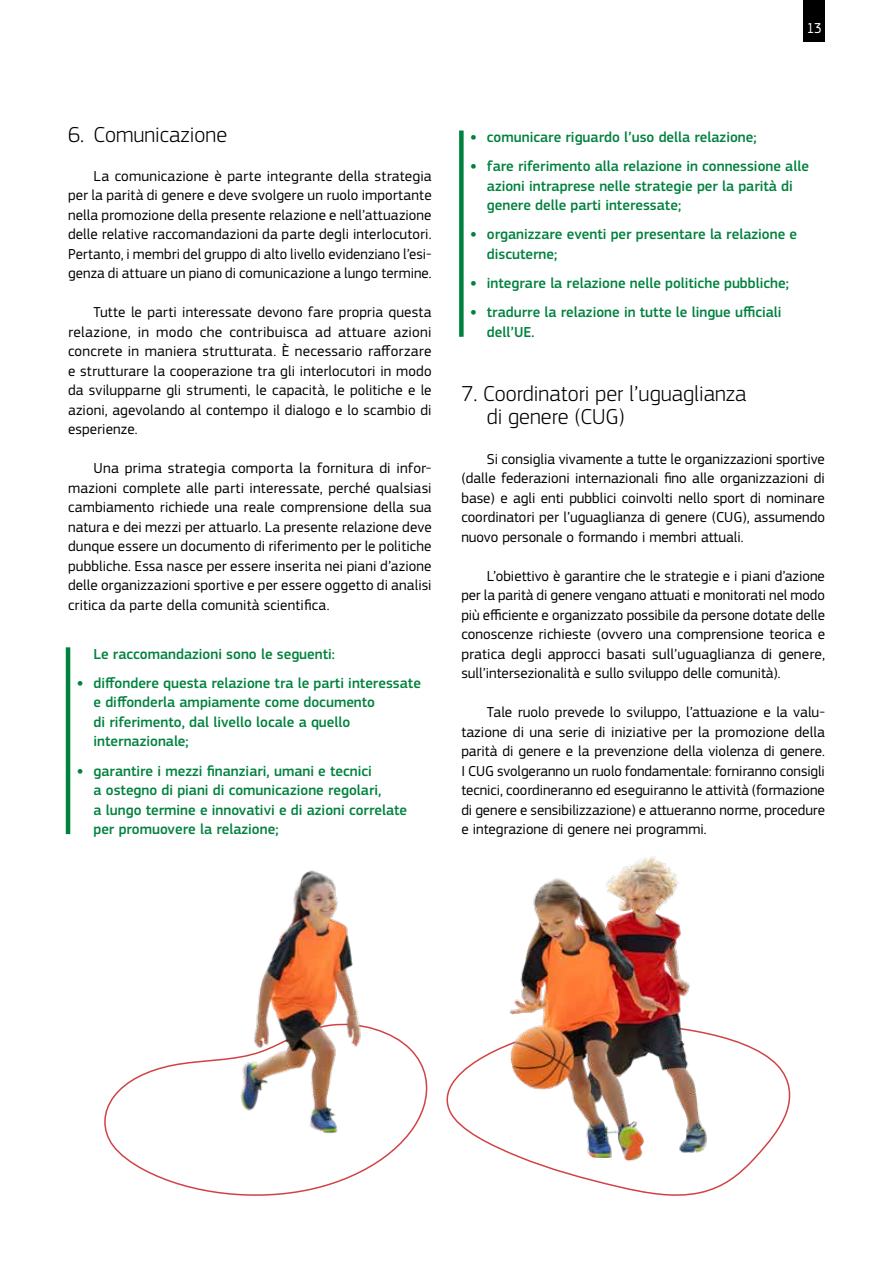
<style>
.page{position:relative;width:893px;height:1263px;background:#fff}
.page>*{position:absolute;margin:0;border:0;box-sizing:border-box;transform-origin:0 0}
.t1{font:300 22.5px/22.5px "EC Square Sans Pro";color:#000}
.t2{font:15px/19.5px "EC Square Sans Pro";color:#000;text-align:justify}
.t3{font:500 15px/19.5px "EC Square Sans Pro";color:#00823e}
.t4{font:15px "EC Square Sans Pro";color:#fff;scale:.9 1}
.s1{font-family:"Calibri";font-weight:400}
</style>
<div class="page">
<div style="left:804px;top:0;width:21px;height:42px;background:#000"></div>
<hr style="left:66px;top:647px;width:4px;height:187px;background:#00823e">
<div style="left:459px;top:131px;width:5px;height:206px;background:#00823e"></div>
<svg style="left:104px;top:1044px;width:324px;height:152px"></svg>
<svg style="left:446px;top:1036px;width:345px;height:160px"></svg>
<img style="left:500px;top:856px;width:223px;height:315px">
<img style="left:208px;top:870px;width:198px;height:301px">
<p class="t4" style="left:807px;top:20px;width:18px">13</p>
<h1 class="t1" style="left:68px;top:123px;width:161px">6. Comunicazione</h1>
<p class="t2" style="left:68px;top:166px;width:365px;text-indent:26px">La comunicazione è parte integrante della strategia per la parità di genere e deve svolgere un ruolo importante nella promozione della presente relazione e nell’attuazione delle relative raccomandazioni da parte degli interlocutori.<br>Pertanto, i membri del gruppo di alto livello evidenziano l’esi&shy;genza di attuare un piano di comunicazione a lungo termine.</p>
<p class="t2" style="left:68px;top:303px;width:365px;text-indent:26px">Tutte le parti interessate devono fare propria questa relazione, in modo che contribuisca ad attuare azioni concrete in maniera strutturata. È necessario rafforzare e strutturare la cooperazione tra gli interlocutori in modo da svilupparne gli strumenti, le capacità, le politiche e le azioni, agevolando al contempo il dialogo e lo scambio di esperienze.</p>
<p class="t2" style="left:68px;top:459px;width:365px;text-indent:26px">Una prima strategia comporta la fornitura di infor&shy;mazioni complete alle parti interessate, perché qualsiasi cambiamento richiede una reale comprensione della sua natura e dei mezzi per attuarlo. La presente relazione deve dunque essere un documento di riferimento per le politiche pubbliche. Essa nasce per essere inserita nei piani d’azione delle organizzazioni sportive e per essere oggetto di analisi critica da parte della comunità scientifica.</p>
<p class="t3" style="left:94px;top:644px;width:243px">Le raccomandazioni sono le seguenti:</p>
<p class="t3" style="left:94px;top:673px;width:329px;text-indent:-17px"><span class="s1">•</span> diffondere questa relazione tra le parti interessate e diffonderla ampiamente come documento<br>di riferimento, dal livello locale a quello internazionale;</p>
<p class="t3" style="left:94px;top:761px;width:315px;text-indent:-17px"><span class="s1">•</span> garantire i mezzi finanziari, umani e tecnici<br>a ostegno di piani di comunicazione regolari,<br>a lungo termine e innovativi e di azioni correlate per promuovere la relazione;</p>
<p class="t3" style="left:470px;top:127px;width:288px"><span class="s1">•</span> comunicare riguardo l’uso della relazione;</p>
<p class="t3" style="left:487px;top:157px;width:324px;text-indent:-17px"><span class="s1">•</span> fare riferimento alla relazione in connessione alle azioni intraprese nelle strategie per la parità di genere delle parti interessate;</p>
<p class="t3" style="left:487px;top:225px;width:312px;text-indent:-17px"><span class="s1">•</span> organizzare eventi per presentare la relazione e discuterne;</p>
<p class="t3" style="left:470px;top:274px;width:321px"><span class="s1">•</span> integrare la relazione nelle politiche pubbliche;</p>
<p class="t3" style="left:487px;top:303px;width:296px;text-indent:-17px"><span class="s1">•</span> tradurre la relazione in tutte le lingue ufficiali dell’UE.</p>
<h1 class="t1" style="left:487px;top:382px;width:261px;text-indent:-26px">7. Coordinatori per l’uguaglianza di genere (CUG)</h1>
<p class="t2" style="left:461px;top:449px;width:365px;text-indent:26px">Si consiglia vivamente a tutte le organizzazioni sportive (dalle federazioni internazionali fino alle organizzazioni di base) e agli enti pubblici coinvolti nello sport di nominare coordinatori per l’uguaglianza di genere (CUG), assumendo nuovo personale o formando i membri attuali.</p>
<p class="t2" style="left:461px;top:566px;width:365px;text-indent:26px">L’obiettivo è garantire che le strategie e i piani d’azione per la parità di genere vengano attuati e monitorati nel modo più efficiente e organizzato possibile da persone dotate delle conoscenze richieste (ovvero una comprensione teorica e pratica degli approcci basati sull’uguaglianza di genere, sull’intersezionalità e sullo sviluppo delle comunità).</p>
<p class="t2" style="left:461px;top:702px;width:365px;text-indent:26px">Tale ruolo prevede lo sviluppo, l’attuazione e la valu&shy;tazione di una serie di iniziative per la promozione della parità di genere e la prevenzione della violenza di genere.<br>I CUG svolgeranno un ruolo fondamentale: forniranno consigli tecnici, coordineranno ed eseguiranno le attività (formazione di genere e sensibilizzazione) e attueranno norme, procedure e integrazione di genere nei programmi.</p>
</div>
